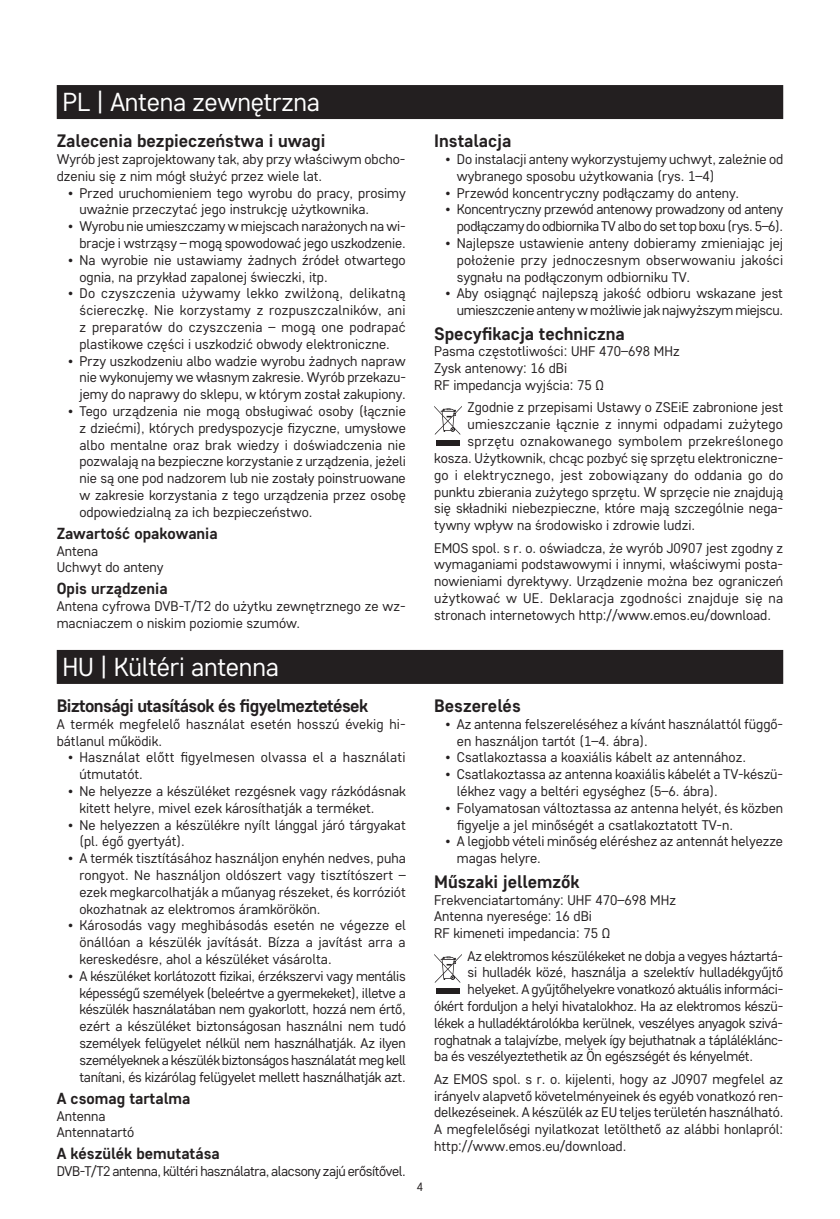
<style>
.page{position:relative;width:840px;height:1219px;background:#fff}
.page>*{position:absolute;margin:0;border:0;box-sizing:border-box;transform-origin:0 0}
.t1{font:26px "Core Sans D35";letter-spacing:-.01em;color:#fff}
.t2{font:700 18px "Core Sans D55";color:#231f20}
.t3{font:700 18px "Core Sans D55";letter-spacing:-.03em;color:#231f20}
.t4{font:700 16px "Core Sans D55";color:#231f20}
.t5{font:14px/16.8px "Core Sans D35";color:#231f20}
.t6{font:14px/16.8px "Core Sans D35";letter-spacing:-.02em;color:#231f20;text-align:right}
.t7{font:14px/16.8px "Core Sans D35";letter-spacing:-.03em;color:#231f20;text-align:right}
.t8{font:14px "Core Sans D35";letter-spacing:.02em;color:#231f20}
.t9{font:12px "Core Sans D35";color:#231f20}
</style>
<div class="page">
<div style="left:57px;top:85px;width:725px;height:34px;background:#231f20"></div>
<svg style="left:434px;top:406px;width:27px;height:29px"></svg>
<div style="left:436px;top:440px;width:23px;height:6px;background:#231f20"></div>
<div style="left:57px;top:650px;width:725px;height:34px;background:#231f20"></div>
<svg style="left:434px;top:954px;width:27px;height:29px"></svg>
<div style="left:436px;top:988px;width:23px;height:6px;background:#231f20"></div>
<h1 class="t1" style="left:62px;top:86px;width:259px">PL | Antena zewnętrzna</h1>
<p class="t2" style="left:57px;top:129px;width:270px">Zalecenia bezpieczeństwa i uwagi</p>
<p class="t5" style="left:57px;top:150px;width:350px">Wyrób jest zaprojektowany tak, aby przy właściwym obcho&shy;dzeniu się z nim mógł służyć przez wiele lat.</p>
<p class="t5" style="left:79px;top:184px;width:327px;text-indent:-11px">• Przed uruchomieniem tego wyrobu do pracy, prosimy uważnie przeczytać jego instrukcję użytkownika.</p>
<p class="t5" style="left:68px;top:217px;width:339px;text-align:right">• Wyrobu nie umieszczamy w miejscach narażonych na wi&shy;bracje i wstrząsy – mogą spowodować jego uszkodzenie.</p>
<p class="t5" style="left:79px;top:251px;width:327px;text-indent:-11px">• Na wyrobie nie ustawiamy żadnych źródeł otwartego ognia, na przykład zapalonej świeczki, itp.</p>
<p class="t5" style="left:79px;top:285px;width:327px;text-align:justify;text-indent:-11px">• Do czyszczenia używamy lekko zwilżoną, delikatną ściereczkę. Nie korzystamy z rozpuszczalników, ani z preparatów do czyszczenia – mogą one podrapać plastikowe części i uszkodzić obwody elektroniczne.</p>
<p class="t5" style="left:79px;top:352px;width:328px;text-align:justify;text-indent:-11px">• Przy uszkodzeniu albo wadzie wyrobu żadnych napraw nie wykonujemy we własnym zakresie. Wyrób przekazu&shy;jemy do naprawy do sklepu, w którym został zakupiony.</p>
<p class="t5" style="left:79px;top:402px;width:328px;text-align:justify;text-indent:-11px">• Tego urządzenia nie mogą obsługiwać osoby (łącznie z dziećmi), których predyspozycje fizyczne, umysłowe albo mentalne oraz brak wiedzy i doświadczenia nie pozwalają na bezpieczne korzystanie z urządzenia, jeżeli nie są one pod nadzorem lub nie zostały poinstruowane w zakresie korzystania z tego urządzenia przez osobę odpowiedzialną za ich bezpieczeństwo.</p>
<p class="t4" style="left:57px;top:523px;width:162px">Zawartość opakowania</p>
<p class="t5" style="left:57px;top:542px;width:108px">Antena<br>Uchwyt do anteny</p>
<p class="t4" style="left:57px;top:578px;width:112px">Opis urządzenia</p>
<p class="t5" style="left:57px;top:597px;width:350px">Antena cyfrowa DVB-T/T2 do użytku zewnętrznego ze wz&shy;macniaczem o niskim poziomie szumów.</p>
<h1 class="t1" style="left:62px;top:650px;width:218px">HU | Kültéri antenna</h1>
<p class="t3" style="left:57px;top:694px;width:313px">Biztonsági utasítások és figyelmeztetések</p>
<p class="t5" style="left:57px;top:715px;width:350px">A termék megfelelő használat esetén hosszú évekig hi&shy;bátlanul működik.</p>
<p class="t5" style="left:79px;top:749px;width:327px;text-indent:-11px">• Használat előtt figyelmesen olvassa el a használati útmutatót.</p>
<p class="t5" style="left:79px;top:782px;width:327px;text-indent:-11px">• Ne helyezze a készüléket rezgésnek vagy rázkódásnak kitett helyre, mivel ezek károsíthatják a terméket.</p>
<p class="t5" style="left:79px;top:816px;width:327px;text-indent:-11px">• Ne helyezzen a készülékre nyílt lánggal járó tárgyakat (pl. égő gyertyát).</p>
<p class="t5" style="left:79px;top:849px;width:327px;text-align:justify;text-indent:-11px">• A termék tisztításához használjon enyhén nedves, puha rongyot. Ne használjon oldószert vagy tisztítószert – ezek megkarcolhatják a műanyag részeket, és korróziót okozhatnak az elektromos áramkörökön.</p>
<p class="t5" style="left:79px;top:917px;width:328px;text-align:justify;text-indent:-11px">• Károsodás vagy meghibásodás esetén ne végezze el önállóan a készülék javítását. Bízza a javítást arra a kereskedésre, ahol a készüléket vásárolta.</p>
<p class="t5" style="left:79px;top:967px;width:328px;text-align:justify;text-indent:-11px">• A készüléket korlátozott fizikai, érzékszervi vagy mentális képességű személyek (beleértve a gyermekeket), illetve a készülék használatában nem gyakorlott, hozzá nem értő, ezért a készüléket biztonságosan használni nem tudó személyek felügyelet nélkül nem használhatják. Az ilyen személyeknek a készülék biztonságos használatát meg kell tanítani, és kizárólag felügyelet mellett használhatják azt.</p>
<p class="t4" style="left:57px;top:1088px;width:135px">A csomag tartalma</p>
<p class="t5" style="left:57px;top:1107px;width:79px">Antenna<br>Antennatartó</p>
<p class="t4" style="left:57px;top:1143px;width:164px">A készülék bemutatása</p>
<p class="t7" style="left:57px;top:1162px;width:350px">DVB-T/T2 antenna, kültéri használatra, alacsony zajú erősítővel.</p>
<p class="t9" style="left:416px;top:1179px;width:8px">4</p>
<p class="t2" style="left:434px;top:129px;width:79px">Instalacja</p>
<p class="t5" style="left:456px;top:150px;width:327px;text-indent:-11px">• Do instalacji anteny wykorzystujemy uchwyt, zależnie od wybranego sposobu użytkowania (rys. 1–4)</p>
<p class="t5" style="left:445px;top:184px;width:295px">• Przewód koncentryczny podłączamy do anteny.</p>
<p class="t7" style="left:445px;top:201px;width:339px">• Koncentryczny przewód antenowy prowadzony od anteny podłączamy do odbiornika TV albo do set top boxu (rys. 5–6).</p>
<p class="t5" style="left:456px;top:234px;width:328px;text-align:justify;text-indent:-11px">• Najlepsze ustawienie anteny dobieramy zmieniając jej położenie przy jednoczesnym obserwowaniu jakości sygnału na podłączonym odbiorniku TV.</p>
<p class="t6" style="left:445px;top:285px;width:339px">• Aby osiągnąć najlepszą jakość odbioru wskazane jest umieszczenie anteny w możliwie jak najwyższym miejscu.</p>
<p class="t2" style="left:434px;top:322px;width:192px">Specyfikacja techniczna</p>
<p class="t5" style="left:434px;top:343px;width:247px">Pasma częstotliwości: UHF 470–698 MHz<br>Zysk antenowy: 16 dBi<br>RF impedancja wyjścia: 75 Ω</p>
<p class="t5" style="left:467px;top:399px;width:317px">Zgodnie z przepisami Ustawy o ZSEiE zabronione jest</p>
<p class="t5" style="left:467px;top:416px;width:316px">umieszczanie łącznie z innymi odpadami zużytego</p>
<p class="t8" style="left:467px;top:432px;width:317px">sprzętu oznakowanego symbolem przekreślonego</p>
<p class="t5" style="left:434px;top:449px;width:350px">kosza. Użytkownik, chcąc pozbyć się sprzętu elektroniczne-</p>
<p class="t8" style="left:434px;top:466px;width:350px">go i elektrycznego, jest zobowiązany do oddania go do</p>
<p class="t5" style="left:434px;top:483px;width:350px">punktu zbierania zużytego sprzętu. W sprzęcie nie znajdują</p>
<p class="t5" style="left:434px;top:500px;width:350px">się składniki niebezpieczne, które mają szczególnie nega-</p>
<p class="t5" style="left:434px;top:516px;width:262px">tywny wpływ na środowisko i zdrowie ludzi.</p>
<p class="t5" style="left:434px;top:539px;width:350px;text-align:justify">EMOS spol. s r. o. oświadcza, że wyrób J0907 jest zgodny z wymaganiami podstawowymi i innymi, właściwymi posta&shy;nowieniami dyrektywy. Urządzenie można bez ograniczeń użytkować w UE. Deklaracja zgodności znajduje się na stronach internetowych http://www.emos.eu/download.</p>
<p class="t2" style="left:434px;top:694px;width:88px">Beszerelés</p>
<p class="t5" style="left:456px;top:715px;width:327px;text-indent:-11px">• Az antenna felszereléséhez a kívánt használattól függő&shy;en használjon tartót (1–4. ábra).</p>
<p class="t5" style="left:445px;top:749px;width:302px">• Csatlakoztassa a koaxiális kábelt az antennához.</p>
<p class="t5" style="left:456px;top:765px;width:327px;text-indent:-11px">• Csatlakoztassa az antenna koaxiális kábelét a TV-készü&shy;lékhez vagy a beltéri egységhez (5–6. ábra).</p>
<p class="t5" style="left:456px;top:799px;width:327px;text-indent:-11px">• Folyamatosan változtassa az antenna helyét, és közben figyelje a jel minőségét a csatlakoztatott TV-n.</p>
<p class="t5" style="left:456px;top:833px;width:327px;text-indent:-11px">• A legjobb vételi minőség eléréshez az antennát helyezze magas helyre.</p>
<p class="t2" style="left:434px;top:870px;width:147px">Műszaki jellemzők</p>
<p class="t5" style="left:434px;top:891px;width:243px">Frekvenciatartomány: UHF 470–698 MHz<br>Antenna nyeresége: 16 dBi<br>RF kimeneti impedancia: 75 Ω</p>
<p class="t6" style="left:467px;top:947px;width:317px">Az elektromos készülékeket ne dobja a vegyes háztartá-</p>
<p class="t5" style="left:467px;top:964px;width:317px">si hulladék közé, használja a szelektív hulladékgyűjtő</p>
<p class="t6" style="left:467px;top:980px;width:317px">helyeket. A gyűjtőhelyekre vonatkozó aktuális informáci-</p>
<p class="t6" style="left:434px;top:997px;width:350px">ókért forduljon a helyi hivatalokhoz. Ha az elektromos készü-</p>
<p class="t6" style="left:434px;top:1014px;width:350px">lékek a hulladéktárolókba kerülnek, veszélyes anyagok szivá-</p>
<p class="t6" style="left:434px;top:1031px;width:350px">roghatnak a talajvízbe, melyek így bejuthatnak a tápláléklánc-</p>
<p class="t6" style="left:434px;top:1048px;width:320px">ba és veszélyeztethetik az Ön egészségét és kényelmét.</p>
<p class="t5" style="left:434px;top:1070px;width:350px;text-align:justify">Az EMOS spol. s r. o. kijelenti, hogy az J0907 megfelel az irányelv alapvető követelményeinek és egyéb vonatkozó ren&shy;delkezéseinek. A készülék az EU teljes területén használható.<br>A megfelelőségi nyilatkozat letölthető az alábbi honlapról: http://www.emos.eu/download.</p>
</div>
